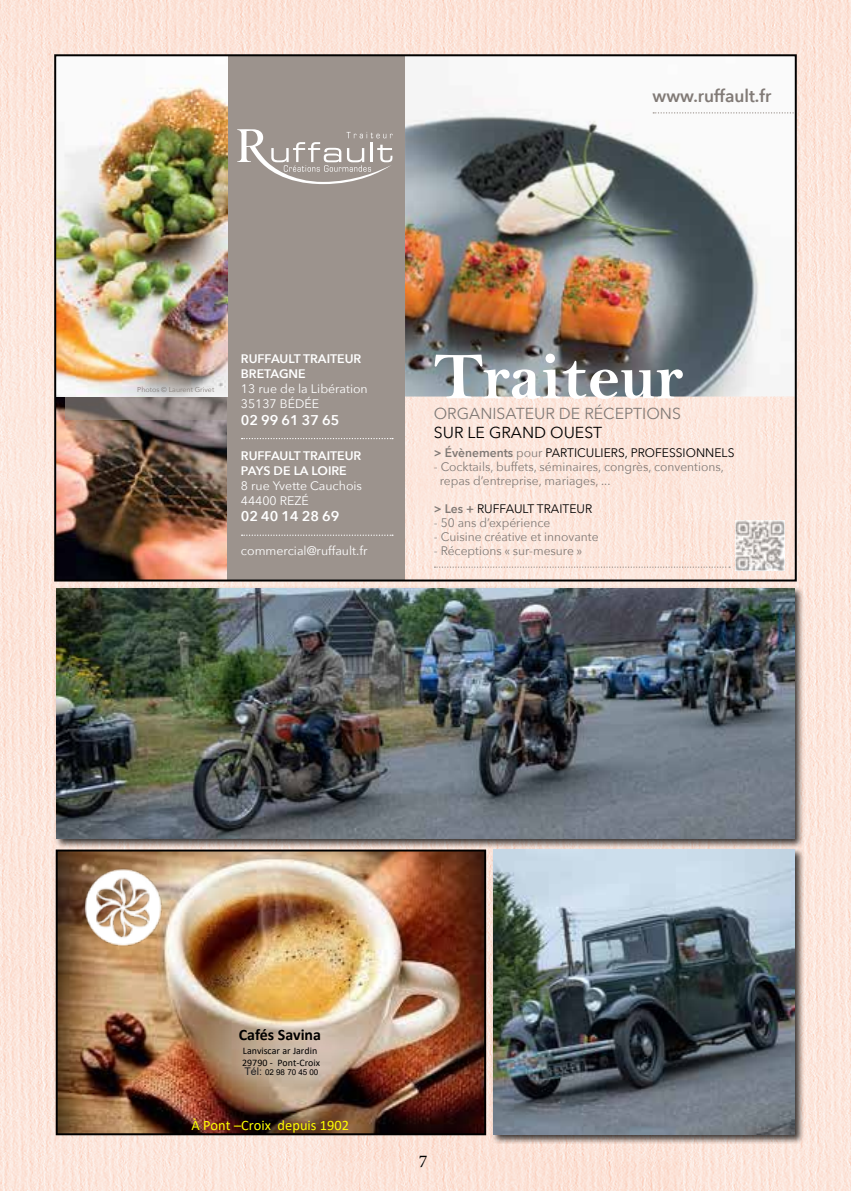
<style>
.page{position:relative;width:851px;height:1191px;background:#fff}
.page>*{position:absolute;margin:0;border:0;box-sizing:border-box;transform-origin:0 0}
.t1{font:67px "Bell MT Bold";color:#fff}
.t2{font:18px "Minion Pro";color:#000}
.t3{font:600 17.6px "Avenir Next";color:#817a76}
.t4{font:700 16px "Calibri";color:#000}
.t5{font:15.8px "Avenir Next";color:#817a76}
.t6{font:15.8px "Avenir Next";color:#000}
.t7{font:14.4px "Calibri";color:#ff0}
.t8{font:600 14.2px "Avenir Next";letter-spacing:-.01em;color:#fff}
.t9{font:12.4px/14.2px "Avenir Next";color:#817a76}
.t10{font:12.4px/14.8px "Avenir Next";color:#fff}
.t11{font:12.4px "Avenir Next";color:#000}
.t12{font:600 12.4px/14.8px "Avenir Next";color:#fff}
.t13{font:10px/12.2px "Calibri";color:#000}
.t14{font:8px "Arial";letter-spacing:-.005em;color:#000}
.t15{font:7px "Avenir Next";color:#817a76}
.s1{font-weight:600;color:#817a76}
.s2{color:#817a76}
.s3{font-size:10.6px;color:#202124}
</style>
<div class="page">
<img style="left:0;top:0;width:850px;height:1191px">
<img style="left:57px;top:396px;width:171px;height:182px">
<div style="left:228px;top:55px;width:177px;height:525px;background:#9c938d"></div>
<svg style="left:237px;top:129px;width:155px;height:55px"></svg>
<svg style="left:65px;top:396px;width:163px;height:24px;background:#8c8380"></svg>
<img style="left:405px;top:57px;width:388px;height:339px">
<svg style="left:653px;top:112px;width:140px;height:1px"></svg>
<svg style="left:434px;top:566px;width:296px;height:2px"></svg>
<svg style="left:241px;top:438px;width:152px;height:1px"></svg>
<svg style="left:241px;top:534px;width:152px;height:2px"></svg>
<img style="left:57px;top:57px;width:171px;height:339px">
<img style="left:735px;top:521px;width:49px;height:49px">
<img style="left:59px;top:852px;width:424px;height:280px">
<img style="left:82px;top:866px;width:82px;height:81px">
<div style="left:56px;top:849px;width:430px;height:286px;border:2px solid #000"></div>
<div style="left:54px;top:586px;width:750px;height:263px;background:#000;opacity:.75"></div>
<img style="left:57px;top:588px;width:737px;height:250px">
<div style="left:491px;top:847px;width:313px;height:297px;background:#000;opacity:.75"></div>
<img style="left:493px;top:849px;width:301px;height:285px">
<h3 class="t3" style="left:652px;top:81px;width:120px">www.ruffault.fr</h3>
<p class="t15" style="left:137px;top:383px;width:78px">Photos © Laurent Grivet</p>
<p class="t12" style="left:241px;top:351px;width:122px">RUFFAULT TRAITEUR<br>BRETAGNE</p>
<p class="t10" style="left:241px;top:381px;width:128px">13 rue de la Libération<br>35137 BÉDÉE</p>
<p class="t8" style="left:241px;top:407px;width:100px">02 99 61 37 65</p>
<p class="t12" style="left:241px;top:448px;width:122px">RUFFAULT TRAITEUR<br>PAYS DE LA LOIRE</p>
<p class="t10" style="left:241px;top:477px;width:123px">8 rue Yvette Cauchois<br>44400 REZÉ</p>
<p class="t8" style="left:241px;top:504px;width:100px">02 40 14 28 69</p>
<p class="t10" style="left:241px;top:543px;width:128px">commercial@ruffault.fr</p>
<h1 class="t1" style="left:433px;top:337px;width:251px">Traiteur</h1>
<p class="t5" style="left:434px;top:400px;width:249px">ORGANISATEUR DE RÉCEPTIONS</p>
<p class="t6" style="left:434px;top:419px;width:170px">SUR LE GRAND OUEST</p>
<p class="t11" style="left:434px;top:442px;width:302px"><span class="s1">&gt; Évènements</span> <span class="s2">pour</span> PARTICULIERS, PROFESSIONNELS</p>
<p class="t9" style="left:440px;top:459px;width:285px;text-indent:-6px">- Cocktails, buffets, séminaires, congrès, conventions, repas d’entreprise, mariages, ...</p>
<p class="t11" style="left:434px;top:498px;width:160px"><span class="s1">&gt; Les +</span> RUFFAULT TRAITEUR</p>
<p class="t9" style="left:434px;top:515px;width:118px">- 50 ans d’expérience</p>
<p class="t9" style="left:434px;top:529px;width:166px">- Cuisine créative et innovante</p>
<p class="t9" style="left:434px;top:543px;width:150px">- Réceptions « sur-mesure »</p>
<p class="t4" style="left:239px;top:1023px;width:84px">Cafés Savina</p>
<p class="t13" style="left:242px;top:1044px;width:79px">Lanviscar ar Jardin<br>29790 - Pont-Croix</p>
<p class="t14" style="left:244px;top:1067px;width:75px"><span class="s3">Tél:</span> 02 98 70 45 00</p>
<p class="t7" style="left:191px;top:1115px;width:159px">À Pont –Croix depuis 1902</p>
<h2 class="t2" style="left:419px;top:1149px;width:10px">7</h2>
</div>
